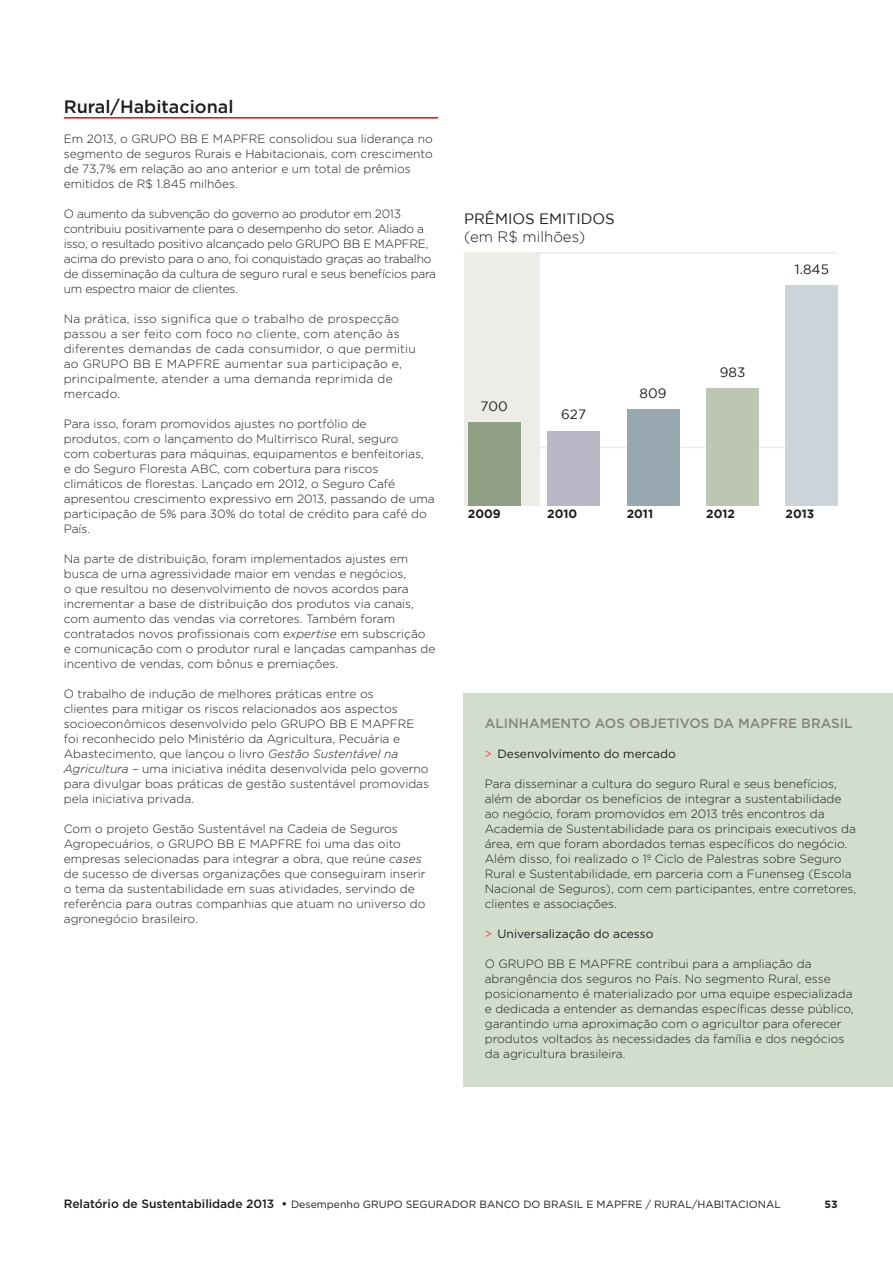
<style>
.page{position:relative;width:893px;height:1263px;background:#fff}
.page>*{position:absolute;margin:0;border:0;box-sizing:border-box;transform-origin:0 0}
.t1{font:500 18px "Gotham";color:#1d1d1b}
.t2{font:15px "Gotham";color:#1d1d1b}
.t3{font:300 15px "Gotham";color:#1d1d1b}
.t4{font:500 13.5px "Gotham";color:#878575}
.t5{font:13.5px "Gotham";color:#1d1d1b}
.t6{font:300 12px/15px "Gotham";color:#1d1d1b}
.t7{font:300 12px/15px "Gotham";letter-spacing:-.02em;color:#1d1d1b}
.t8{font:300 12px/15px "Gotham";letter-spacing:.02em;color:#1d1d1b}
.t9{font:12px "Gotham";color:#1d1d1b}
.t10{font:700 12px "Gotham";color:#1d1d1b}
.t11{font:10.5px "Gotham";color:#1d1d1b}
.t12{font:700 10.5px "Gotham";color:#1d1d1b}
.s1{font-style:italic}
.s2{font-weight:500;font-size:12px}
</style>
<div class="page">
<hr style="left:64px;top:117px;width:374px;height:2px;background:#e30613">
<hr style="left:463px;top:447px;width:375px;height:1px;background:#edece8">
<div style="left:464px;top:253px;width:75px;height:253px;background:#edece8"></div>
<div style="left:468px;top:422px;width:53px;height:84px;background:#8f9f84"></div>
<div style="left:547px;top:431px;width:53px;height:75px;background:#bcb7c7"></div>
<div style="left:627px;top:409px;width:52px;height:97px;background:#98a8b1"></div>
<div style="left:706px;top:389px;width:53px;height:117px;background:#bdc6b3"></div>
<div style="left:786px;top:286px;width:52px;height:220px;background:#ccd4da"></div>
<hr style="left:463px;top:252px;width:375px;height:2px;background:#edece8">
<div style="left:463px;top:693px;width:430px;height:393px;background:#d3ddce"></div>
<h1 class="t1" style="left:64px;top:95px;width:171px">Rural/Habitacional</h1>
<p class="t6" style="left:64px;top:131px;width:370px">Em 2013, o GRUPO BB E MAPFRE consolidou sua liderança no segmento de seguros Rurais e Habitacionais, com crescimento de 73,7% em relação ao ano anterior e um total de prêmios emitidos de R$ 1.845 milhões.</p>
<p class="t7" style="left:64px;top:206px;width:374px">O aumento da subvenção do governo ao produtor em 2013 contribuiu positivamente para o desempenho do setor. Aliado a isso, o resultado positivo alcançado pelo GRUPO BB E MAPFRE, acima do previsto para o ano, foi conquistado graças ao trabalho de disseminação da cultura de seguro rural e seus benefícios para um espectro maior de clientes.</p>
<p class="t8" style="left:64px;top:311px;width:354px">Na prática, isso significa que o trabalho de prospecção passou a ser feito com foco no cliente, com atenção às diferentes demandas de cada consumidor, o que permitiu ao GRUPO BB E MAPFRE aumentar sua participação e, principalmente, atender a uma demanda reprimida de mercado.</p>
<p class="t6" style="left:64px;top:416px;width:372px">Para isso, foram promovidos ajustes no portfólio de<br>produtos, com o lançamento do Multirrisco Rural, seguro<br>com coberturas para máquinas, equipamentos e benfeitorias,<br>e do Seguro Floresta ABC, com cobertura para riscos climáticos de florestas. Lançado em 2012, o Seguro Café apresentou crescimento expressivo em 2013, passando de uma participação de 5% para 30% do total de crédito para café do País.</p>
<p class="t6" style="left:64px;top:551px;width:373px">Na parte de distribuição, foram implementados ajustes em busca de uma agressividade maior em vendas e negócios,<br>o que resultou no desenvolvimento de novos acordos para incrementar a base de distribuição dos produtos via canais, com aumento das vendas via corretores. Também foram contratados novos profissionais com <span class="s1">expertise</span> em subscrição e comunicação com o produtor rural e lançadas campanhas de incentivo de vendas, com bônus e premiações.</p>
<p class="t6" style="left:64px;top:686px;width:367px">O trabalho de indução de melhores práticas entre os<br>clientes para mitigar os riscos relacionados aos aspectos socioeconômicos desenvolvido pelo GRUPO BB E MAPFRE foi reconhecido pelo Ministério da Agricultura, Pecuária e Abastecimento, que lançou o livro <span class="s1">Gestão Sustentável na Agricultura</span> – uma iniciativa inédita desenvolvida pelo governo para divulgar boas práticas de gestão sustentável promovidas pela iniciativa privada.</p>
<p class="t6" style="left:64px;top:821px;width:363px">Com o projeto Gestão Sustentável na Cadeia de Seguros Agropecuários, o GRUPO BB E MAPFRE foi uma das oito empresas selecionadas para integrar a obra, que reúne <span class="s1">cases </span>de sucesso de diversas organizações que conseguiram inserir o tema da sustentabilidade em suas atividades, servindo de referência para outras companhias que atuam no universo do agronegócio brasileiro.</p>
<p class="t2" style="left:464px;top:209px;width:152px">PRÊMIOS EMITIDOS</p>
<p class="t3" style="left:464px;top:227px;width:123px">(em R$ milhões)</p>
<p class="t5" style="left:481px;top:397px;width:29px">700</p>
<p class="t10" style="left:468px;top:506px;width:34px">2009</p>
<p class="t5" style="left:561px;top:406px;width:26px">627</p>
<p class="t10" style="left:547px;top:506px;width:32px">2010</p>
<p class="t5" style="left:640px;top:384px;width:28px">809</p>
<p class="t5" style="left:720px;top:363px;width:27px">983</p>
<p class="t10" style="left:627px;top:506px;width:28px">2011</p>
<p class="t10" style="left:706px;top:506px;width:30px">2012</p>
<p class="t5" style="left:795px;top:261px;width:35px">1.845</p>
<p class="t10" style="left:786px;top:506px;width:30px">2013</p>
<p class="t4" style="left:485px;top:714px;width:336px">ALINHAMENTO AOS OBJETIVOS DA MAPFRE Brasil</p>
<p class="t9" style="left:497px;top:746px;width:180px">Desenvolvimento do mercado</p>
<p class="t6" style="left:485px;top:776px;width:373px">Para disseminar a cultura do seguro Rural e seus benefícios, além de abordar os benefícios de integrar a sustentabilidade ao negócio, foram promovidos em 2013 três encontros da Academia de Sustentabilidade para os principais executivos da área, em que foram abordados temas específicos do negócio.<br>Além disso, foi realizado o 1º Ciclo de Palestras sobre Seguro Rural e Sustentabilidade, em parceria com a Funenseg (Escola Nacional de Seguros), com cem participantes, entre corretores, clientes e associações.</p>
<p class="t9" style="left:497px;top:926px;width:157px">U niversalização do acesso</p>
<p class="t6" style="left:485px;top:956px;width:370px">O GRUPO BB E MAPFRE contribui para a ampliação da abrangência dos seguros no País. No segmento Rural, esse posicionamento é materializado por uma equipe especializada e dedicada a entender as demandas específicas desse público, garantindo uma aproximação com o agricultor para oferecer produtos voltados às necessidades da família e dos negócios da agricultura brasileira.</p>
<p class="t11" style="left:64px;top:1197px;width:649px"><span class="s2">Relatório de Sustentabilidade 2013 •</span> Desempenho GRU PO SEGU RADOR BANCO DO BRASIL E MAPFRE / Rural/Habi</p>
<p class="t11" style="left:724px;top:1197px;width:58px">tacional</p>
<p class="t12" style="left:825px;top:1197px;width:15px">53</p>
</div>
